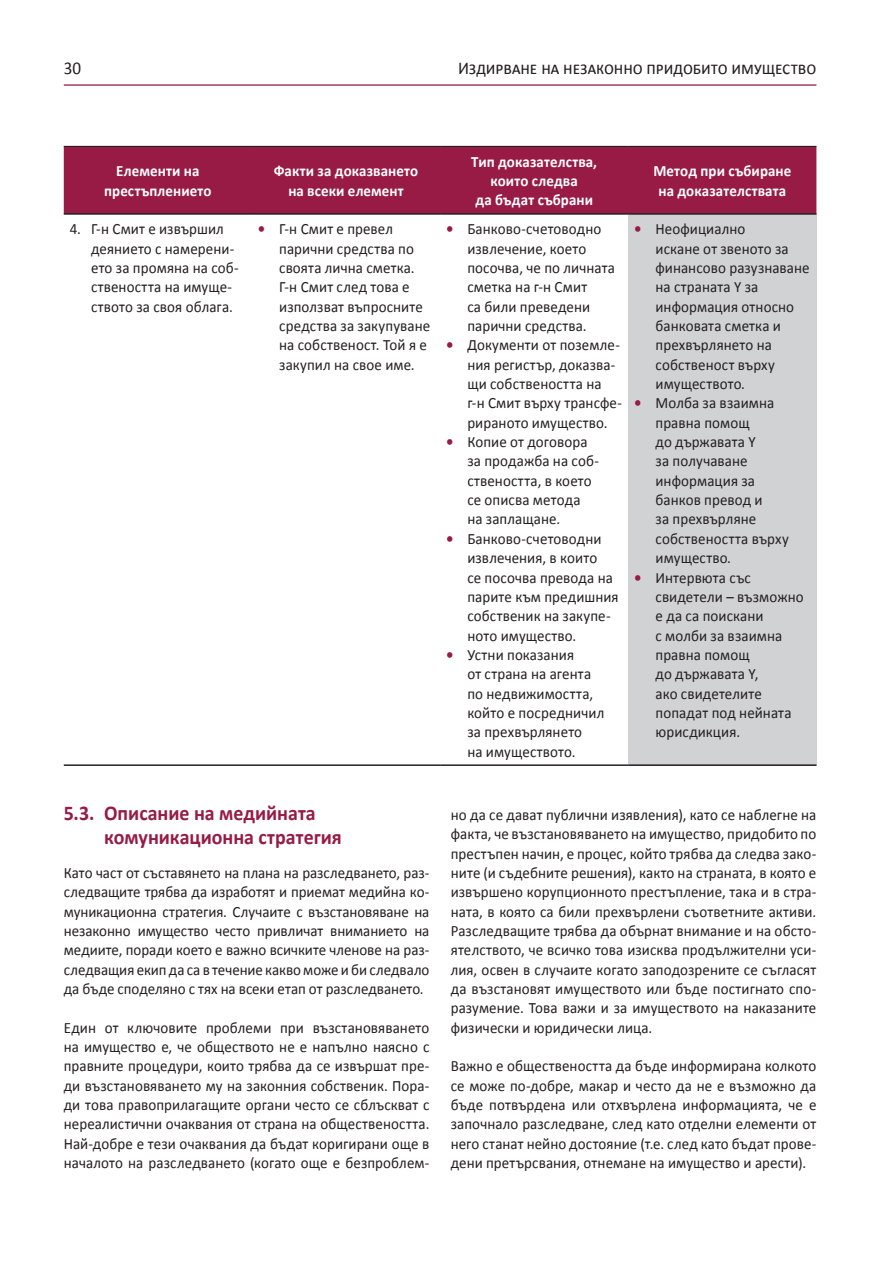
<style>
.page{position:relative;width:893px;height:1263px;background:#fff}
.page>*{position:absolute;margin:0;border:0;box-sizing:border-box;transform-origin:0 0}
.t1{font:700 21px/24px "Calibri";color:#971b44;scale:.95 1}
.t2{font:18px "Calibri";letter-spacing:-.005em;color:#231f20;scale:.95 1}
.t3{font:15.75px/19.4px "Calibri";letter-spacing:.005em;color:#231f20;scale:.95 1}
.t4{font:700 15.75px/19.4px "Calibri";letter-spacing:.01em;color:#fff;text-align:center;scale:.95 1}
.s1{font-weight:700;color:#971b44}
</style>
<div class="page">
<hr style="left:64px;top:84px;width:752px;height:2px;background:#971b44">
<div style="left:64px;top:147px;width:752px;height:66px;background:#971b44"></div>
<div style="left:628px;top:214px;width:188px;height:551px;background:#d1d2d4"></div>
<hr style="left:64px;top:146px;width:188px;height:1px;background:#231f20">
<hr style="left:252px;top:146px;width:188px;height:1px;background:#231f20">
<hr style="left:440px;top:146px;width:188px;height:1px;background:#231f20">
<hr style="left:628px;top:146px;width:188px;height:1px;background:#231f20">
<hr style="left:64px;top:213px;width:188px;height:2px;background:#231f20">
<hr style="left:252px;top:213px;width:188px;height:2px;background:#231f20">
<hr style="left:440px;top:213px;width:188px;height:2px;background:#231f20">
<hr style="left:628px;top:213px;width:188px;height:2px;background:#231f20">
<hr style="left:64px;top:764px;width:188px;height:2px;background:#231f20">
<hr style="left:252px;top:764px;width:188px;height:2px;background:#231f20">
<hr style="left:440px;top:764px;width:188px;height:2px;background:#231f20">
<hr style="left:628px;top:764px;width:188px;height:2px;background:#231f20">
<p class="t2" style="left:64px;top:57px;width:20px">30</p>
<p class="t2" style="left:458px;top:57px;width:379px">Издирване на незаконно придобито имущество</p>
<p class="t4" style="left:104px;top:161px;width:115px">Елементи на престъплението</p>
<p class="t4" style="left:274px;top:161px;width:153px">Факти за доказването на всеки елемент</p>
<p class="t4" style="left:471px;top:152px;width:134px">Тип доказателства, които следва<br>да бъдат събрани</p>
<p class="t4" style="left:653px;top:161px;width:147px">Метод при събиране на доказателствата</p>
<p class="t3" style="left:91px;top:219px;width:157px;text-indent:-21px">4. Г-н Смит е извършил деянието с намерени&shy;ето за промяна на соб&shy;ствеността на имуще&shy;ството за своя облага.</p>
<p class="t3" style="left:279px;top:219px;width:161px;text-indent:-21px"><span class="s1">•</span> Г-н Смит е превел парични средства по своята лична сметка.<br>Г-н Смит след това е използват въпросните средства за закупуване на собственост. Той я е закупил на свое име.</p>
<p class="t3" style="left:467px;top:219px;width:157px;text-indent:-21px"><span class="s1">•</span> Банково-счетоводно извлечение, което посочва, че по личната сметка на г-н Смит<br>са били преведени парични средства.</p>
<p class="t3" style="left:655px;top:219px;width:164px;text-indent:-21px"><span class="s1">•</span> Неофициално<br>искане от звеното за финансово разузнаване на страната Y за информация относно банковата сметка и прехвърлянето на собственост върху имуществото.</p>
<p class="t3" style="left:655px;top:393px;width:142px;text-indent:-21px"><span class="s1">•</span> Молба за взаимна правна помощ<br>до държавата Y<br>за получаване информация за банков превод и<br>за прехвърляне собствеността върху имущество.</p>
<p class="t3" style="left:655px;top:568px;width:157px;text-indent:-21px"><span class="s1">•</span> И нтервюта със свидетели – възможно е да са поискани<br>с молби за взаимна правна помощ<br>до държавата Y,<br>ако свидетелите попадат под нейната юрисдикция.</p>
<p class="t3" style="left:467px;top:335px;width:164px;text-indent:-21px"><span class="s1">•</span> Документи от поземле&shy;ния регистър, доказва&shy;щи собствеността на г-н Смит върху трансфе&shy;рираното имущество.</p>
<p class="t3" style="left:467px;top:432px;width:140px;text-indent:-21px"><span class="s1">•</span> Копие от договора за продажба на соб&shy;ствеността, в което се описва метода на заплащане.</p>
<p class="t3" style="left:467px;top:529px;width:161px;text-indent:-21px"><span class="s1">•</span> Банково-счетоводни извлечения, в които<br>се посочва превода на парите към предишния собственик на закупе&shy;ното имущество.</p>
<p class="t3" style="left:467px;top:645px;width:146px;text-indent:-21px"><span class="s1">•</span> Устни показания<br>от страна на агента по недвижимостта, който е посредничил за прехвърлянето<br>на имуществото.</p>
<h1 class="t1" style="left:104px;top:801px;width:252px;text-indent:-40px">5.3. Описание на медийната комуникационна стратегия</h1>
<p class="t3" style="left:64px;top:863px;width:386px;text-align:justify">Като част от съставянето на плана на разследването, раз&shy;следващите трябва да изработят и приемат медийна ко&shy;муникационна стратегия. Случаите с възстановяване на незаконно имущество често привличат вниманието на медиите, поради което е важно всичките членове на раз&shy;следващия екип да са в течение какво може и би следвало да бъде споделяно с тях на всеки етап от разследването.</p>
<p class="t3" style="left:64px;top:1018px;width:386px;text-align:justify">Един от ключовите проблеми при възстановяването на имущество е, че обществото не е напълно наясно с правните процедури, които трябва да се извършат пре&shy;ди възстановяването му на законния собственик. Пора&shy;ди това правоприлагащите органи често се сблъскват с нереалистични очаквания от страна на обществеността.<br>Най-добре е тези очаквания да бъдат коригирани още в началото на разследването (когато още е безпроблем-</p>
<p class="t3" style="left:451px;top:805px;width:386px;text-align:justify">но да се дават публични изявления), като се наблегне на факта, че възстановяването на имущество, придобито по престъпен начин, е процес, който трябва да следва зако&shy;ните (и съдебните решения), както на страната, в която е извършено корупционното престъпление, така и в стра&shy;ната, в която са били прехвърлени съответните активи.<br>Разследващите трябва да обърнат внимание и на обсто&shy;ятелството, че всичко това изисква продължителни уси&shy;лия, освен в случаите когато заподозрените се съгласят да възстановят имуществото или бъде постигнато спо&shy;разумение. Това важи и за имуществото на наказаните физически и юридически лица.</p>
<p class="t3" style="left:451px;top:1056px;width:386px;text-align:justify">Важно е обществеността да бъде информирана колкото се може по-добре, макар и често да не е възможно да бъде потвърдена или отхвърлена информацията, че е започнало разследване, след като отделни елементи от него станат нейно достояние (т.е. след като бъдат прове&shy;дени претърсвания, отнемане на имущество и арести).</p>
</div>
